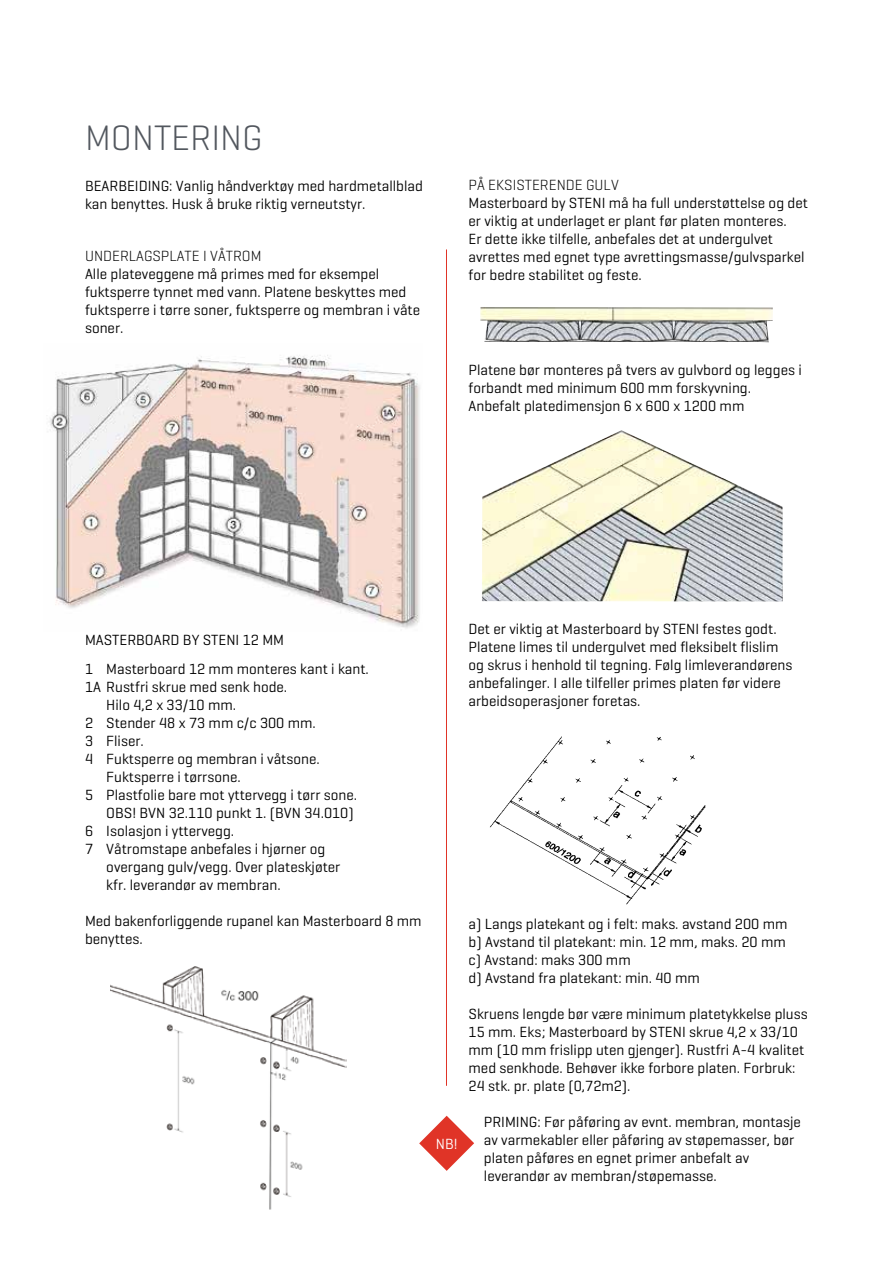
<style>
.page{position:relative;width:893px;height:1263px;background:#fff}
.page>*{position:absolute;margin:0;border:0;box-sizing:border-box;transform-origin:0 0}
.t1{font:300 36px "Geogrotesque";color:#52575e}
.t2{font:15px/18px "Geogrotesque";color:#000}
.t3{font:300 15px "Geogrotesque";color:#000}
.t4{font:15px "Geogrotesque";color:#fff}
</style>
<div class="page">
<img style="left:110px;top:966px;width:236px;height:243px">
<img style="left:49px;top:355px;width:371px;height:273px">
<hr style="left:446px;top:249px;width:1px;height:837px;background:#e03427">
<img style="left:490px;top:736px;width:216px;height:169px">
<img style="left:482px;top:430px;width:301px;height:171px">
<img style="left:480px;top:307px;width:293px;height:35px">
<svg style="left:419px;top:1116px;width:55px;height:55px"></svg>
<h1 class="t1" style="left:85px;top:115px;width:179px">MONTERING</h1>
<p class="t2" style="left:85px;top:176px;width:339px">BEARBEIDING: Vanlig håndverktøy med hardmetallblad kan benyttes. Husk å bruke riktig verneutstyr.</p>
<p class="t3" style="left:85px;top:246px;width:178px">UNDERLAGSPLATE I VÅTROM</p>
<p class="t2" style="left:85px;top:264px;width:337px">Alle plateveggene må primes med for eksempel fuktsperre tynnet med vann. Platene beskyttes med fuktsperre i tørre soner, fuktsperre og membran i våte soner.</p>
<p class="t3" style="left:469px;top:175px;width:152px">PÅ EKSISTERENDE GULV</p>
<p class="t2" style="left:469px;top:193px;width:341px">Masterboard by STENI må ha full understøttelse og det er viktig at underlaget er plant før platen monteres.<br>Er dette ikke tilfelle, anbefales det at undergulvet avrettes med egnet type avrettingsmasse/gulvsparkel for bedre stabilitet og feste.</p>
<p class="t2" style="left:469px;top:360px;width:335px">Platene bør monteres på tvers av gulvbord og legges i forbandt med minimum 600 mm forskyvning.<br>Anbefalt platedimensjon 6 x 600 x 1200 mm</p>
<p class="t2" style="left:85px;top:625px;width:285px;line-height:28.5px">MASTERBOARD BY STENI 12 MM<br>1 Masterboard 12 mm monteres kant i kant.</p>
<p class="t2" style="left:85px;top:677px;width:204px">1A Rustfri skrue med senk hode.</p>
<p class="t2" style="left:106px;top:695px;width:131px">Hilo 4,2 x 33/10 mm.</p>
<p class="t2" style="left:85px;top:713px;width:232px">2 Stender 48 x 73 mm c/c 300 mm.</p>
<p class="t2" style="left:85px;top:731px;width:60px">3 Fliser.</p>
<p class="t2" style="left:85px;top:749px;width:236px">4 Fuktsperre og membran i våtsone.</p>
<p class="t2" style="left:106px;top:767px;width:136px">Fuktsperre i tørrsone.</p>
<p class="t2" style="left:85px;top:785px;width:274px">5 Plastfolie bare mot yttervegg i tørr sone.</p>
<p class="t2" style="left:106px;top:803px;width:249px">OBS! BVN 32.110 punkt 1. (BVN 34.010)</p>
<p class="t2" style="left:85px;top:821px;width:151px">6 Isolasjon i yttervegg.</p>
<p class="t2" style="left:85px;top:839px;width:242px">7 Våtromstape anbefales i hjørner og</p>
<p class="t2" style="left:106px;top:857px;width:236px">overgang gulv/vegg. Over plateskjøter</p>
<p class="t2" style="left:106px;top:875px;width:176px">kfr. leverandør av membran.</p>
<p class="t2" style="left:85px;top:911px;width:338px">Med bakenforliggende rupanel kan Masterboard 8 mm benyttes.</p>
<p class="t2" style="left:469px;top:620px;width:325px">Det er viktig at Masterboard by STENI festes godt.<br>Platene limes til undergulvet med fleksibelt flislim og skrus i henhold til tegning. Følg limleverandørens anbefalinger. I alle tilfeller primes platen før videre arbeidsoperasjoner foretas.</p>
<p class="t4" style="left:436px;top:1134px;width:23px">NB!</p>
<p class="t2" style="left:469px;top:914px;width:320px">a) Langs platekant og i felt: maks. avstand 200 mm b) Avstand til platekant: min. 12 mm, maks. 20 mm c) Avstand: maks 300 mm<br>d) Avstand fra platekant: min. 40 mm</p>
<p class="t2" style="left:469px;top:1004px;width:341px">Skruens lengde bør være minimum platetykkelse pluss 15 mm. Eks; Masterboard by STENI skrue 4,2 x 33/10 mm (10 mm frislipp uten gjenger). Rustfri A-4 kvalitet med senkhode. Behøver ikke forbore platen. Forbruk:<br>24 stk. pr. plate (0,72m2).</p>
<p class="t2" style="left:484px;top:1112px;width:319px">PRIMING: Før påføring av evnt. membran, montasje av varmekabler eller påføring av støpemasser, bør platen påføres en egnet primer anbefalt av leverandør av membran/støpemasse.</p>
</div>
